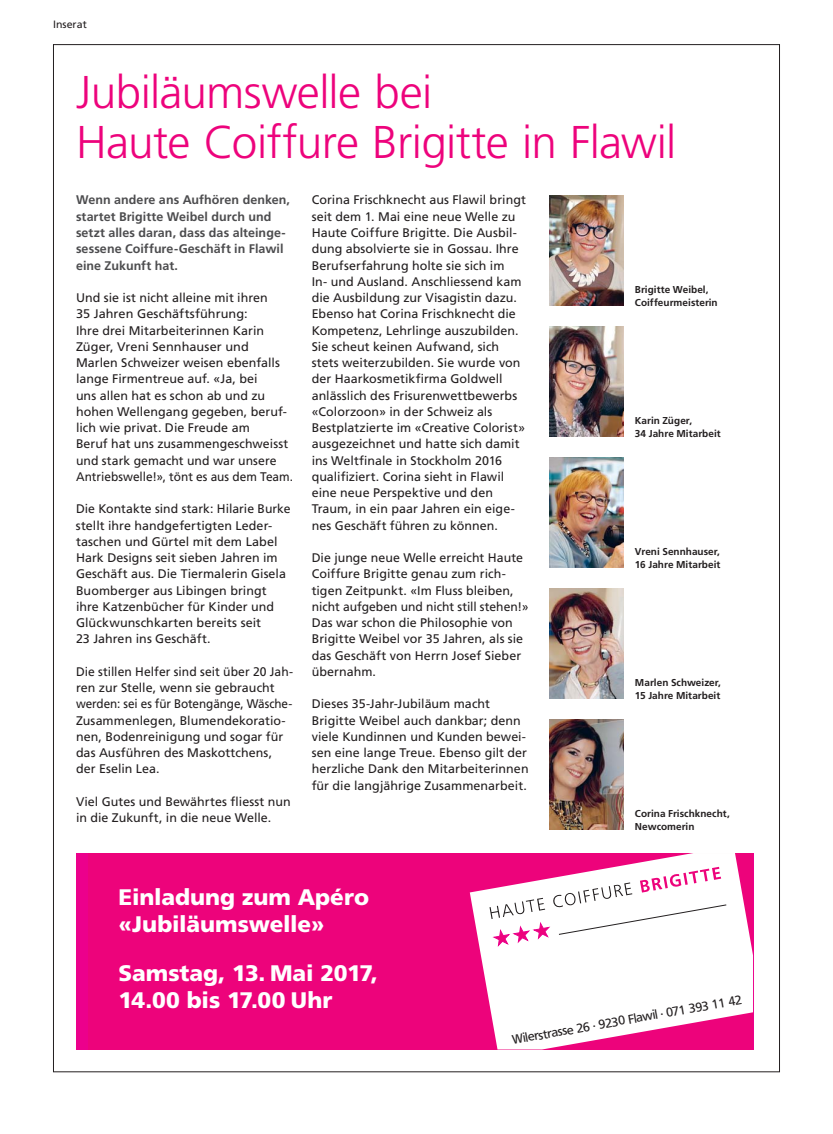
<style>
.page{position:relative;width:833px;height:1134px;background:#fff}
.page>*{position:absolute;margin:0;border:0;box-sizing:border-box;transform-origin:0 0}
.t1{font:300 45.88px/50.2px "Frutiger LT Std";letter-spacing:-.015em;color:#ed037c}
.t2{font:900 22.5px/27.5px "Frutiger LT Std";letter-spacing:-.005em;color:#fff}
.t3{font:12.62px "FR23";color:#231f20}
.t4{font:12.5px/16.2px "Frutiger LT Std";color:#231f20}
.t5{font:700 12.5px/16.2px "Frutiger LT Std";letter-spacing:.005em;color:#4c4c4e}
.t6{font:10.62px "Frutiger LT Std";color:#231f20}
.t7{font:700 10px/12.5px "Frutiger LT Std";letter-spacing:.005em;color:#231f20}
</style>
<div class="page">
<div style="left:88px;top:853px;width:665px;height:196px;background:#ed037b"></div>
<svg style="left:470px;top:853px;width:283px;height:196px;fill:#fff"></svg>
<svg style="left:489px;top:867px;width:238px;height:79px;background:#f6dcea"></svg>
<img style="left:549px;top:195px;width:74px;height:111px">
<img style="left:549px;top:326px;width:74px;height:111px">
<img style="left:549px;top:457px;width:74px;height:111px">
<img style="left:549px;top:588px;width:74px;height:111px">
<img style="left:549px;top:719px;width:74px;height:111px">
<p class="t6" style="left:53px;top:19px;width:35px">Inserat</p>
<h1 class="t1" style="left:76px;top:69px;width:602px">Jubiläumswelle bei<br>Haute Coiffure Brigitte in Flawil</h1>
<p class="t5" style="left:76px;top:193px;width:216px">Wenn andere ans Aufhören denken, startet Brigitte Weibel durch und setzt alles daran, dass das alteinge&shy;sessene Coiffure-Geschäft in Flawil eine Zukunft hat.</p>
<p class="t4" style="left:76px;top:290px;width:219px">Und sie ist nicht alleine mit ihren<br>35 Jahren Geschäftsführung:<br>Ihre drei Mitarbeiterinnen Karin<br>Züger, Vreni Sennhauser und<br>Marlen Schweizer weisen ebenfalls lange Firmentreue auf. «Ja, bei<br>uns allen hat es schon ab und zu hohen Wellengang gegeben, be ruf&shy;lich wie privat. Die Freude am<br>Beruf hat uns zusammengeschweisst und stark gemacht und war unsere<br>Antriebswelle!», tönt es aus dem Team.</p>
<p class="t4" style="left:76px;top:501px;width:216px">Die Kontakte sind stark: Hilarie Burke stellt ihre handgefertigten Leder&shy;taschen und Gürtel mit dem Label Hark Designs seit sieben Jahren im Geschäft aus. Die Tiermalerin Gisela Buomberger aus Libingen bringt ihre Katzenbücher für Kinder und Glückwunschkarten bereits seit<br>23 Jahren ins Geschäft.</p>
<p class="t4" style="left:76px;top:664px;width:219px">Die stillen Helfer sind seit über 20 Jah - ren zur Stelle, wenn sie gebraucht werden: sei es für Botengänge, Wäsche - Zusammenlegen, Blumendekoratio&shy;nen, Bodenreinigung und sogar für das Ausführen des Maskottchens, der Eselin Lea.</p>
<p class="t4" style="left:76px;top:794px;width:216px">Viel Gutes und Bewährtes fliesst nun in die Zukunft, in die neue Welle.</p>
<p class="t4" style="left:312px;top:193px;width:216px">Corina Frischknecht aus Flawil bringt seit dem 1. Mai eine neue Welle zu Haute Coiffure Brigitte. Die Ausbil&shy;dung absolvierte sie in Gossau. Ihre Berufserfahrung holte sie sich im<br>In- und Ausland. Anschliessend kam die Ausbildung zur Visagistin dazu.<br>Ebenso hat Corina Frischknecht die Kompetenz, Lehrlinge auszubilden.<br>Sie scheut keinen Aufwand, sich stets weiterzubilden. Sie wurde von der Haarkosmetikfirma Goldwell anlässlich des Frisurenwettbewerbs «Colorzoon» in der Schweiz als Bestplatzierte im «Creative Colorist» ausgezeichnet und hatte sich damit ins Weltfinale in Stockholm 2016 qualifiziert. Corina sieht in Flawil eine neue Perspektive und den Traum, in ein paar Jahren ein eige&shy;nes Geschäft führen zu können.</p>
<p class="t4" style="left:312px;top:550px;width:218px">Die junge neue Welle erreicht Haute<br>Coiffure Brigitte genau zum rich&shy;tigen Zeitpunkt. «Im Fluss bleiben, nicht aufgeben und nicht still stehen!»<br>Das war schon die Philosophie von<br>Brigitte Weibel vor 35 Jahren, als sie das Geschäft von Herrn Josef Sieber übernahm.</p>
<p class="t4" style="left:312px;top:696px;width:218px">Dieses 35-Jahr-Jubiläum macht Brigitte Weibel auch dankbar; denn viele Kundinnen und Kunden bewei&shy;sen eine lange Treue. Ebenso gilt der herzliche Dank den Mitarbeiterinnen für die langjährige Zusammenarbeit.</p>
<p class="t7" style="left:635px;top:284px;width:84px">Brigitte Weibel,<br>Coiffeurmeisterin</p>
<p class="t7" style="left:635px;top:415px;width:87px">Karin Züger,<br>34 Jahre Mitarbeit</p>
<p class="t7" style="left:635px;top:546px;width:87px">Vreni Sennhauser,<br>16 Jahre Mitarbeit</p>
<p class="t7" style="left:635px;top:677px;width:88px">Marlen Schweizer,<br>15 Jahre Mitarbeit</p>
<p class="t7" style="left:635px;top:808px;width:96px">Corina Frischknecht,<br>Newcomerin</p>
<h2 class="t2" style="left:118px;top:884px;width:252px">Einladung zum Apéro «Jubiläumswelle»</h2>
<h2 class="t2" style="left:118px;top:960px;width:261px">Samstag, 13. Mai 2017,<br>14.00 bis 17.00 Uhr</h2>
<p class="t3" style="left:511px;top:1032px;width:234px;rotate:-10deg">Wilerstrasse 26 · 9230 Flawil · 071 393 11 42</p>
</div>
